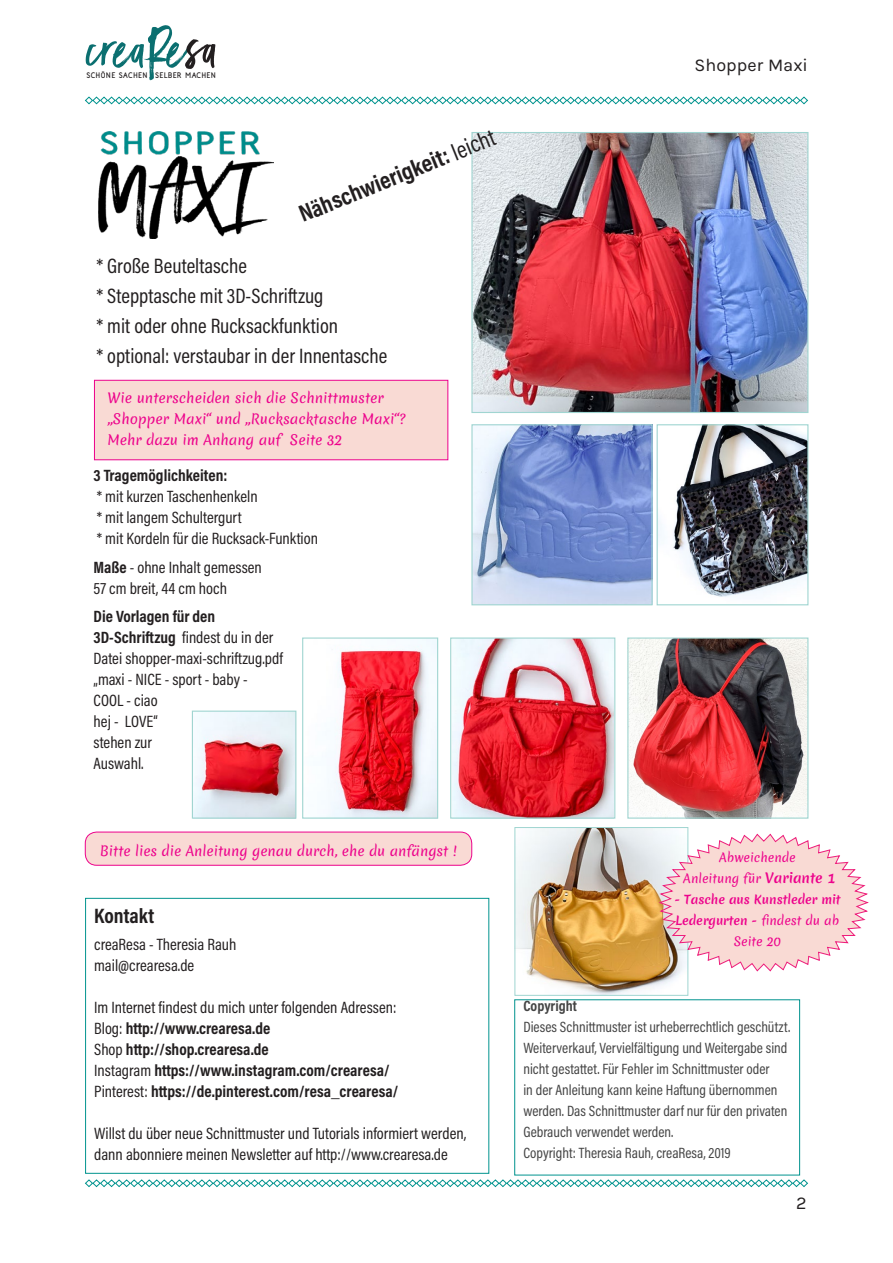
<style>
.page{position:relative;width:893px;height:1263px;background:#fff}
.page>*{position:absolute;margin:0;border:0;box-sizing:border-box;transform-origin:0 0}
.t1{font:51.45px "Black Diamond";color:#0b6f70}
.t2{font:700 24px "Acumin Pro Cond";color:#231f20}
.t3{font:21px/30px "Acumin Pro Cond";color:#231f20}
.t4{font:700 21px "Acumin Pro Cond";color:#231f20}
.t5{font:18px "Karla";color:#231f20}
.t6{font:16.5px/21px "Acumin Pro Cond";color:#231f20}
.t7{font:700 16.5px/21px "Acumin Pro Cond";color:#231f20}
.t8{font:15px/21px "Acumin Pro Cond";color:#444}
.t9{font:700 15px "Acumin Pro Cond";color:#444}
.t10{font:13.5px/21px "Merienda Regular 0 wt";color:#ed028c}
.t11{font:13.35px "Merienda Regular 0 wt";color:#ed028c}
.t12{font:12px/21px "Merienda Regular 0 wt";color:#ed028c;text-align:center}
.t13{font:700 12px "Merienda";color:#ed028c}
.t14{font:900 7.65px "Naive Line Sans Extra";color:#231f20}
.s1{color:#231f20}
.s2{font-weight:400}
.s3{font-weight:700}
.s4{font-family:"Merienda";font-weight:700;font-size:13.5px}
.s5{font-family:"Merienda Regular 0 wt";font-weight:400}
.s6{font-family:"Merienda";font-weight:700}
</style>
<div class="page">
<img style="left:473px;top:134px;width:333px;height:277px">
<div style="left:471px;top:132px;width:337px;height:281px;border:1px solid #a0d5d1"></div>
<img style="left:473px;top:426px;width:178px;height:177px">
<div style="left:471px;top:424px;width:182px;height:181px;border:1px solid #a0d5d1"></div>
<img style="left:659px;top:426px;width:147px;height:171px">
<div style="left:657px;top:424px;width:151px;height:181px;border:1px solid #a0d5d1"></div>
<img style="left:629px;top:639px;width:177px;height:178px">
<div style="left:627px;top:637px;width:181px;height:182px;border:1px solid #a0d5d1"></div>
<svg style="left:85px;top:1179px;width:723px;height:8px"></svg>
<svg style="left:85px;top:96px;width:723px;height:9px"></svg>
<div style="left:85px;top:832px;width:387px;height:33px;background:#f9dad4;border-radius:11px"></div>
<div style="left:85px;top:832px;width:387px;height:33px;border:1px solid #ed028c;border-radius:11px"></div>
<div style="left:85px;top:898px;width:404px;height:275px;border:1px solid #00938e"></div>
<div style="left:514px;top:999px;width:286px;height:176px;border:1px solid #00938e"></div>
<img style="left:99px;top:132px;width:175px;height:107px">
<img style="left:194px;top:713px;width:100px;height:104px">
<div style="left:192px;top:711px;width:104px;height:108px;border:1px solid #a0d5d1"></div>
<img style="left:326px;top:639px;width:110px;height:178px">
<div style="left:302px;top:637px;width:136px;height:182px;border:1px solid #a0d5d1"></div>
<img style="left:452px;top:639px;width:161px;height:178px">
<div style="left:450px;top:637px;width:165px;height:182px;border:1px solid #a0d5d1"></div>
<div style="left:94px;top:380px;width:354px;height:80px;background:#f9dad4;border:1px solid #ed028c"></div>
<img style="left:517px;top:829px;width:165px;height:164px">
<div style="left:515px;top:827px;width:173px;height:168px;border:1px solid #a0d5d1"></div>
<svg style="left:659px;top:834px;width:209px;height:137px"></svg>
<h1 class="t1" style="left:89px;top:16px;width:131px">creaRe<span class="s1">sa</span></h1>
<p class="t14" style="left:87px;top:71px;width:131px">SCHÖNE SACHEN SELBER MACHEN</p>
<h2 class="t2" style="left:294px;top:200px;width:211px;rotate:-22deg">Nähschwierigkeit: <span class="s2">leicht</span></h2>
<p class="t3" style="left:96px;top:251px;width:292px">* Große Beuteltasche<br>* Stepptasche mit 3D-Schriftzug<br>* mit oder ohne Rucksackfunktion<br>* optional: verstaubar in der Innentasche</p>
<p class="t10" style="left:107px;top:387px;width:300px">Wie unterscheiden sich die Schnittmuster „Shopper Maxi“ und „Rucksacktasche Maxi“?<br>Mehr dazu im Anhang auf Seite 32</p>
<p class="t7" style="left:94px;top:464px;width:135px">3 Tragemöglichkeiten:</p>
<p class="t6" style="left:97px;top:485px;width:223px">* mit kurzen Taschenhenkeln<br>* mit langem Schultergurt<br>* mit Kordeln für die Rucksack-Funktion</p>
<p class="t6" style="left:94px;top:557px;width:170px"><span class="s3">Maße</span> - ohne Inhalt gemessen<br>57 cm breit, 44 cm hoch</p>
<p class="t6" style="left:94px;top:605px;width:191px"><span class="s3">Die Vorlagen für den<br>3D-Schriftzug</span> findest du in der<br>Datei shopper-maxi-schriftzug.pdf „maxi - NICE - sport - baby -<br>COOL - ciao<br>hej - LOVE“<br>stehen zur<br>Auswahl.</p>
<p class="t5" style="left:695px;top:55px;width:115px">Shopper Maxi</p>
<p class="t11" style="left:100px;top:841px;width:358px">Bitte lies die Anleitung genau durch, ehe du anfängst !</p>
<p class="t4" style="left:94px;top:902px;width:61px">Kontakt</p>
<p class="t6" style="left:94px;top:933px;width:144px">creaResa - Theresia Rauh mail@crearesa.de</p>
<p class="t7" style="left:94px;top:996px;width:306px"><span class="s2">Im Internet findest du mich unter folgenden Adressen:<br>Blog:</span> http://www.crearesa.de<br><span class="s2">Shop</span> http://shop.crearesa.de<br><span class="s2">Instagram</span> https://www.instagram.com/crearesa/ <span class="s2">Pinterest:</span> https://de.pinterest.com/resa_crearesa/</p>
<p class="t6" style="left:94px;top:1122px;width:373px">Willst du über neue Schnittmuster und Tutorials informiert werden, dann abonniere meinen Newsletter auf http://www.crearesa.de</p>
<p class="t12" style="left:683px;top:847px;width:154px">Abweichende<br>Anleitung für <span class="s4">Variante 1</span></p>
<p class="t13" style="left:674px;top:891px;width:168px"><span class="s5">-</span> Tasche aus Kunstleder mit</p>
<p class="t12" style="left:676px;top:910px;width:165px"><span class="s6">Ledergurten</span> - findest du ab<br>Seite 20</p>
<p class="t9" style="left:523px;top:996px;width:55px">Copyright</p>
<p class="t8" style="left:523px;top:1016px;width:269px">Dieses Schnittmuster ist urheberrechtlich geschützt.<br>Weiterverkauf, Vervielfältigung und Weitergabe sind nicht gestattet. Für Fehler im Schnittmuster oder<br>in der Anleitung kann keine Haftung übernommen werden. Das Schnittmuster darf nur für den privaten Gebrauch verwendet werden.<br>Copyright: Theresia Rauh, creaResa, 2019</p>
<p class="t5" style="left:796px;top:1193px;width:12px">2</p>
</div>
